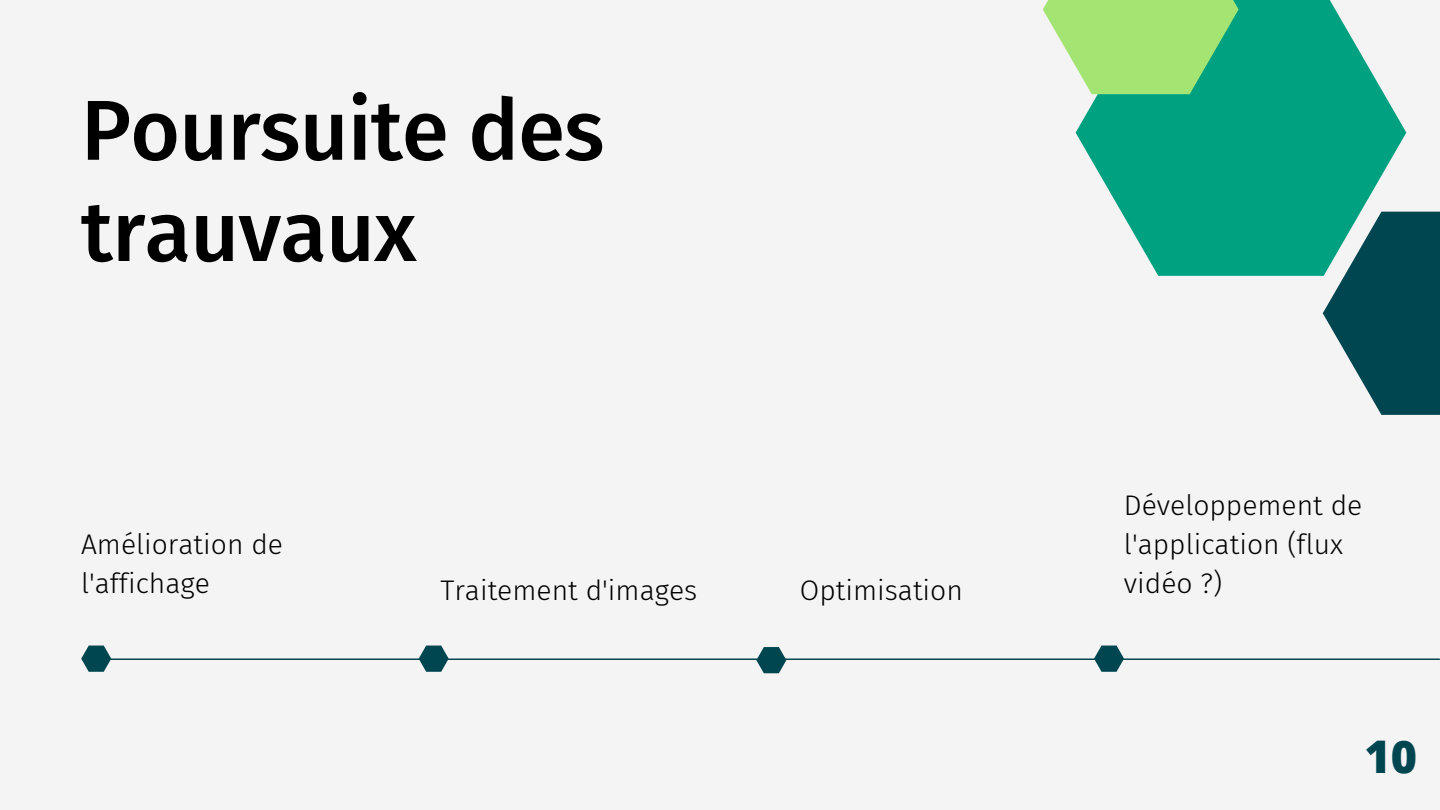
<style>
.page{position:relative;width:1440px;height:810px;background:#f4f4f4}
.page>*{position:absolute;margin:0;border:0;box-sizing:border-box;transform-origin:0 0}
.t1{font:500 85px/101.2px "Fira Sans";letter-spacing:-.01em;color:#000}
.t2{font:800 45px "Open Sans";color:#004651}
.t3{font:300 28.2px/39px "Fira Sans";color:#000}
</style>
<div class="page">
<hr style="left:101px;top:659px;width:1338px;height:1px;background:#004651">
<svg style="left:81px;top:646px;width:30px;height:26px"></svg>
<svg style="left:419px;top:646px;width:30px;height:26px"></svg>
<svg style="left:756px;top:647px;width:30px;height:26px"></svg>
<svg style="left:1094px;top:646px;width:30px;height:26px"></svg>
<svg style="left:1323px;top:212px;width:117px;height:203px"></svg>
<svg style="left:1076px;top:0;width:330px;height:276px;fill:#00a181"></svg>
<svg style="left:1043px;top:0;width:196px;height:94px;background:#9bde83"></svg>
<h1 class="t1" style="left:81px;top:81px;width:525px">Poursuite des trauvaux</h1>
<p class="t3" style="left:81px;top:525px;width:204px">Amélioration de l'affichage</p>
<p class="t3" style="left:440px;top:571px;width:258px">Traitement d'images</p>
<p class="t3" style="left:800px;top:571px;width:165px">Optimisation</p>
<p class="t3" style="left:1124px;top:486px;width:240px">Développement de l'application (flux vidéo ?)</p>
<h2 class="t2" style="left:1365px;top:725px;width:54px">10</h2>
</div>
